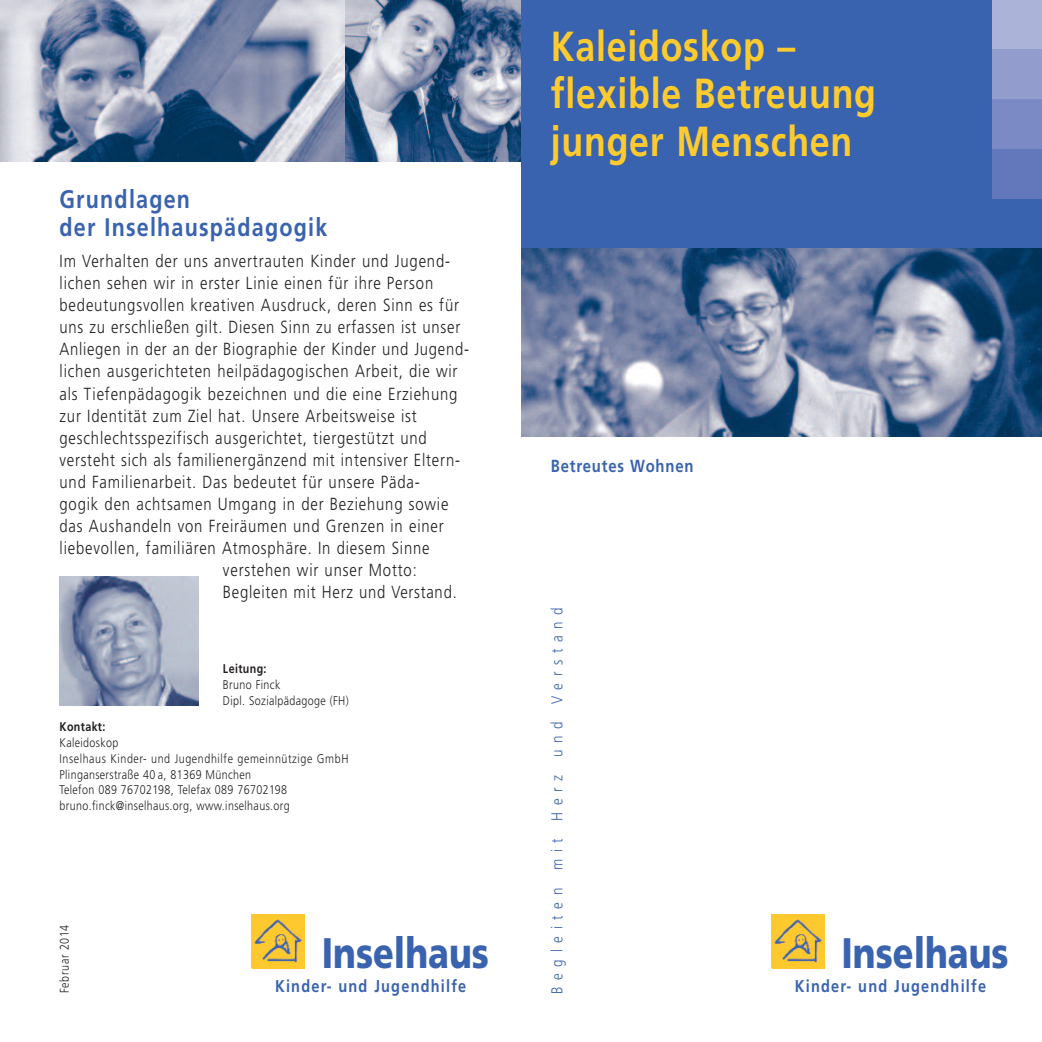
<style>
.page{position:relative;width:1042px;height:1042px;background:#fff}
.page>*{position:absolute;margin:0;border:0;box-sizing:border-box;transform-origin:0 0}
.t1{font:900 42.7px "Frutiger";color:#3a63af;scale:.8 1}
.t2{font:700 42px/47.2px "Frutiger";letter-spacing:.02em;color:#fecb2f;scale:.85 1}
.t3{font:700 25.38px/28.3px "Frutiger";letter-spacing:.055em;color:#3a63af;scale:.85 1}
.t4{font:300 17.5px "Frutiger";letter-spacing:.055em;color:#231f20;scale:.85 1}
.t5{font:700 17.5px "Frutiger";letter-spacing:.055em;color:#3a63af;scale:.85 1}
.t6{font:700 17.15px "Frutiger";color:#3a63af;scale:.85 1}
.t7{font:300 15.75px "Frutiger";letter-spacing:.5em;color:#3a63af;scale:.85 1}
.t8{font:300 12.6px/15.8px "Frutiger";letter-spacing:.035em;color:#231f20;scale:.85 1}
.t9{font:700 12.6px "Frutiger";letter-spacing:.035em;color:#231f20;scale:.85 1}
.t10{font:300 12.6px "Frutiger";letter-spacing:.055em;color:#231f20;scale:.85 1}
</style>
<div class="page">
<img style="left:60px;top:576px;width:138px;height:129px">
<img style="left:345px;top:0;width:176px;height:161px">
<svg style="left:0;top:0;width:345px;height:161px;background:#8695af"></svg>
<img style="left:253px;top:915px;width:52px;height:53px">
<img style="left:772px;top:915px;width:53px;height:53px">
<div style="left:521px;top:0;width:521px;height:248px;background:#3a63af"></div>
<div style="left:992px;top:0;width:50px;height:50px;background:#abb3d9"></div>
<div style="left:992px;top:50px;width:50px;height:49px;background:#929dce"></div>
<div style="left:992px;top:99px;width:50px;height:50px;background:#7b8ac4"></div>
<div style="left:992px;top:149px;width:50px;height:49px;background:#6278bb"></div>
<img style="left:521px;top:248px;width:521px;height:189px">
<h3 class="t3" style="left:60px;top:187px;width:317px">Grundlagen<br>der Inselhauspädagogik</h3>
<p class="t4" style="left:60px;top:254px;width:461px">Im Verhalten der uns anvertrauten Kinder und Jugend-</p>
<p class="t4" style="left:60px;top:276px;width:441px">lichen sehen wir in erster Linie einen für ihre Person</p>
<p class="t4" style="left:60px;top:298px;width:471px">bedeutungsvollen kreativen Ausdruck, deren Sinn es für</p>
<p class="t4" style="left:60px;top:320px;width:473px">uns zu erschließen gilt. Diesen Sinn zu erfassen ist unser</p>
<p class="t4" style="left:60px;top:342px;width:483px">Anliegen in der an der Biographie der Kinder und Jugend-</p>
<p class="t4" style="left:60px;top:364px;width:470px">lichen ausgerichteten heilpädagogischen Arbeit, die wir</p>
<p class="t4" style="left:60px;top:386px;width:470px">als Tiefenpädagogik bezeichnen und die eine Erziehung</p>
<p class="t4" style="left:60px;top:408px;width:422px">zur Identität zum Ziel hat. Unsere Arbeitsweise ist</p>
<p class="t4" style="left:60px;top:430px;width:434px">geschlechtsspezifisch ausgerichtet, tiergestützt und</p>
<p class="t4" style="left:60px;top:452px;width:473px">versteht sich als familienergänzend mit intensiver Eltern-</p>
<p class="t4" style="left:60px;top:474px;width:425px">und Familienarbeit. Das bedeutet für unsere Päda-</p>
<p class="t4" style="left:60px;top:497px;width:459px">gogik den achtsamen Umgang in der Beziehung sowie</p>
<p class="t4" style="left:60px;top:519px;width:453px">das Aushandeln von Freiräumen und Grenzen in einer</p>
<p class="t4" style="left:60px;top:541px;width:437px">liebevollen, familiären Atmosphäre. In diesem Sinne</p>
<p class="t4" style="left:223px;top:563px;width:229px">verstehen wir unser Motto:</p>
<p class="t4" style="left:223px;top:585px;width:277px">Begleiten mit Herz und Verstand.</p>
<p class="t9" style="left:223px;top:664px;width:53px">Leitung:</p>
<p class="t8" style="left:223px;top:678px;width:149px">Bruno Finck<br>Dipl. Sozialpädagoge (FH)</p>
<p class="t9" style="left:60px;top:722px;width:56px">Kontakt:</p>
<p class="t8" style="left:60px;top:736px;width:341px">Kaleidoskop<br>Inselhaus Kinder- und Jugendhilfe gemeinnützige GmbH Plinganserstraße 40 a, 81369 München<br>Telefon 089 76702198, Telefax 089 76702198 bruno.finck@inselhaus.org, www.inselhaus.org</p>
<p class="t10" style="left:60px;top:993px;width:82px;rotate:-90deg">Februar 2014</p>
<h1 class="t1" style="left:322px;top:936px;width:210px">Inselhaus</h1>
<p class="t6" style="left:275px;top:979px;width:226px">Kinder- und Jugendhilfe</p>
<h2 class="t2" style="left:551px;top:26px;width:384px">Kaleidoskop – flexible Betreuung junger Menschen</h2>
<p class="t5" style="left:551px;top:459px;width:170px">Betreutes Wohnen</p>
<p class="t7" style="left:551px;top:994px;width:457px;rotate:-90deg">Begleiten mit Herz und Verstand</p>
<h1 class="t1" style="left:841px;top:936px;width:210px">Inselhaus</h1>
<p class="t6" style="left:795px;top:979px;width:226px">Kinder- und Jugendhilfe</p>
</div>
